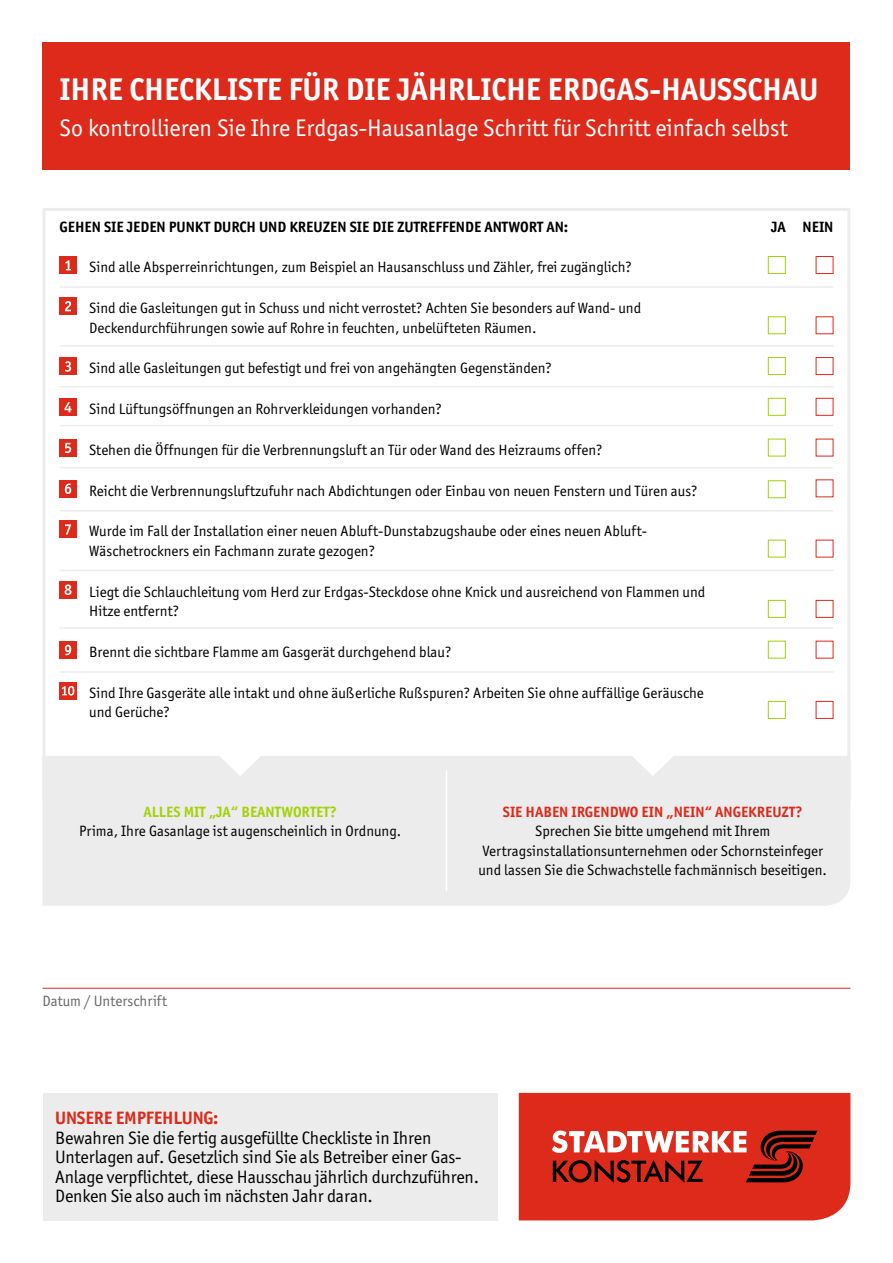
<style>
.page{position:relative;width:893px;height:1263px;background:#fff}
.page>*{position:absolute;margin:0;border:0;box-sizing:border-box;transform-origin:0 0}
.t1{font:700 31.5px "Officina Sans ITC Std";color:#fff}
.t2{font:24px "Officina Sans ITC Std";color:#fff}
.t3{font:18px/19.5px "Officina Sans ITC Std";letter-spacing:-.01em;color:#000}
.t4{font:700 18px "Officina Sans ITC Std";letter-spacing:-.01em;color:#dd2a1b}
.t5{font:15px/19.5px "Officina Sans ITC Std";color:#000}
.t6{font:700 15px "Officina Sans ITC Std";color:#000}
.t7{font:700 15px "Officina Sans ITC Std";color:#dd2a1b}
.t8{font:700 15px "Officina Sans ITC Std";color:#a3d20a}
.t9{font:15px "Officina Sans ITC Std";color:#686867}
</style>
<div class="page">
<div style="left:43px;top:756px;width:807px;height:150px;background:#ececec"></div>
<div style="left:60px;top:257px;width:17px;height:17px;background:#dd2a1b"></div>
<svg style="left:65px;top:260px;width:6px;height:10px"></svg>
<div style="left:60px;top:298px;width:17px;height:17px;background:#dd2a1b"></div>
<svg style="left:65px;top:301px;width:6px;height:10px"></svg>
<div style="left:60px;top:358px;width:17px;height:17px;background:#dd2a1b"></div>
<svg style="left:65px;top:361px;width:6px;height:11px"></svg>
<div style="left:60px;top:399px;width:17px;height:17px;background:#dd2a1b"></div>
<svg style="left:65px;top:402px;width:7px;height:10px"></svg>
<div style="left:60px;top:439px;width:17px;height:17px;background:#dd2a1b"></div>
<svg style="left:65px;top:443px;width:6px;height:10px"></svg>
<div style="left:60px;top:480px;width:17px;height:17px;background:#dd2a1b"></div>
<svg style="left:65px;top:483px;width:6px;height:11px"></svg>
<div style="left:60px;top:521px;width:17px;height:17px;background:#dd2a1b"></div>
<svg style="left:65px;top:524px;width:6px;height:11px"></svg>
<div style="left:60px;top:581px;width:17px;height:17px;background:#dd2a1b"></div>
<svg style="left:65px;top:584px;width:7px;height:11px"></svg>
<div style="left:60px;top:641px;width:17px;height:17px;background:#dd2a1b"></div>
<svg style="left:65px;top:645px;width:6px;height:10px"></svg>
<div style="left:60px;top:682px;width:17px;height:17px;background:#dd2a1b"></div>
<svg style="left:62px;top:686px;width:12px;height:9px"></svg>
<svg style="left:519px;top:1093px;width:331px;height:127px;background:#d03528"></svg>
<div style="left:43px;top:43px;width:807px;height:127px;background:#dd2a1b"></div>
<div style="left:768px;top:256px;width:18px;height:18px;border:1px solid #a3d20a"></div>
<div style="left:816px;top:256px;width:17px;height:18px;border:1px solid #dd2a1b"></div>
<div style="left:768px;top:316px;width:18px;height:18px;border:1px solid #a3d20a"></div>
<div style="left:768px;top:357px;width:18px;height:18px;border:1px solid #a3d20a"></div>
<div style="left:816px;top:357px;width:17px;height:18px;border:1px solid #dd2a1b"></div>
<div style="left:768px;top:398px;width:18px;height:18px;border:1px solid #a3d20a"></div>
<div style="left:816px;top:398px;width:17px;height:18px;border:1px solid #dd2a1b"></div>
<div style="left:768px;top:439px;width:18px;height:17px;border:1px solid #a3d20a"></div>
<div style="left:768px;top:480px;width:18px;height:18px;border:1px solid #a3d20a"></div>
<div style="left:768px;top:540px;width:18px;height:17px;border:1px solid #a3d20a"></div>
<div style="left:768px;top:600px;width:18px;height:18px;border:1px solid #a3d20a"></div>
<div style="left:816px;top:600px;width:17px;height:18px;border:1px solid #dd2a1b"></div>
<div style="left:768px;top:641px;width:18px;height:17px;border:1px solid #a3d20a"></div>
<div style="left:768px;top:701px;width:18px;height:18px;border:1px solid #a3d20a"></div>
<div style="left:816px;top:701px;width:17px;height:18px;border:1px solid #dd2a1b"></div>
<div style="left:43px;top:1093px;width:454px;height:127px;background:#ececec"></div>
<hr style="left:43px;top:988px;width:807px;height:1px;background:#dd2a1b">
<svg style="left:218px;top:756px;width:44px;height:20px"></svg>
<svg style="left:631px;top:756px;width:44px;height:20px"></svg>
<hr style="left:446px;top:770px;width:1px;height:121px;background:#fff">
<hr style="left:60px;top:286px;width:773px;height:2px;background:#ececec">
<hr style="left:60px;top:345px;width:773px;height:2px;background:#ececec">
<hr style="left:60px;top:386px;width:773px;height:1px;background:#ececec">
<hr style="left:60px;top:425px;width:773px;height:1px;background:#ececec">
<hr style="left:60px;top:467px;width:773px;height:1px;background:#ececec">
<hr style="left:60px;top:510px;width:773px;height:1px;background:#ececec">
<hr style="left:60px;top:570px;width:773px;height:1px;background:#ececec">
<hr style="left:60px;top:627px;width:773px;height:2px;background:#ececec">
<hr style="left:60px;top:671px;width:773px;height:2px;background:#ececec">
<h1 class="t1" style="left:60px;top:69px;width:760px">IHRE CHECKLISTE FÜR DIE JÄHRLICHE ERDGAS-HAUSSCHAU</h1>
<h2 class="t2" style="left:60px;top:114px;width:730px">So kontrollieren Sie Ihre Erdgas-Hausanlage Schritt für Schritt einfach selbst</h2>
<p class="t6" style="left:60px;top:217px;width:510px">GEHEN SIE JEDEN PUNKT DURCH UND KREUZEN SIE DIE ZUTREFFENDE ANTWORT AN:</p>
<p class="t5" style="left:89px;top:257px;width:544px">Sind alle Absperreinrichtungen, zum Beispiel an Hausanschluss und Zähler, frei zugänglich?</p>
<p class="t5" style="left:89px;top:298px;width:553px">Sind die Gasleitungen gut in Schuss und nicht verrostet? Achten Sie besonders auf Wand- und<br>Deckendurchführungen sowie auf Rohre in feuchten, unbelüfteten Räumen.</p>
<p class="t5" style="left:89px;top:359px;width:464px">Sind alle Gasleitungen gut befestigt und frei von angehängten Gegenständen?</p>
<p class="t5" style="left:89px;top:399px;width:354px">Sind Lüftungsöffnungen an Rohrverkleidungen vorhanden?</p>
<p class="t5" style="left:89px;top:440px;width:515px">Stehen die Öffnungen für die Verbrennungsluft an Tür oder Wand des Heizraums offen?</p>
<p class="t5" style="left:89px;top:481px;width:610px">Reicht die Verbrennungsluftzufuhr nach Abdichtungen oder Einbau von neuen Fenstern und Türen aus?</p>
<p class="t5" style="left:89px;top:522px;width:559px">Wurde im Fall der Installation einer neuen Abluft-Dunstabzugshaube oder eines neuen Abluft-<br>Wäschetrockners ein Fachmann zurate gezogen?</p>
<p class="t5" style="left:89px;top:582px;width:618px">Liegt die Schlauchleitung vom Herd zur Erdgas-Steckdose ohne Knick und ausreichend von Flammen und<br>Hitze entfernt?</p>
<p class="t5" style="left:89px;top:642px;width:364px">Brennt die sichtbare Flamme am Gasgerät durchgehend blau?</p>
<p class="t5" style="left:89px;top:683px;width:616px">Sind Ihre Gasgeräte alle intakt und ohne äußerliche Rußspuren? Arbeiten Sie ohne auffällige Geräusche und Gerüche?</p>
<p class="t6" style="left:771px;top:217px;width:64px">JA NEIN</p>
<p class="t8" style="left:143px;top:802px;width:195px">ALLES MIT „JA“ BEANTWORTET?</p>
<p class="t5" style="left:79px;top:821px;width:324px">Prima, Ihre Gasanlage ist augenscheinlich in Ordnung.</p>
<p class="t9" style="left:43px;top:992px;width:126px">Datum / Unterschrift</p>
<p class="t7" style="left:503px;top:802px;width:301px">SIE HABEN IRGENDWO EIN „NEIN“ ANGEKREUZT?</p>
<p class="t5" style="left:478px;top:821px;width:350px;text-align:center">Sprechen Sie bitte umgehend mit Ihrem<br>Vertragsinstallationsunternehmen oder Schornsteinfeger und lassen Sie die Schwachstelle fachmännisch beseitigen.</p>
<p class="t4" style="left:55px;top:1107px;width:165px">UNSERE EMPFEHLUNG:</p>
<p class="t3" style="left:55px;top:1128px;width:425px">Bewahren Sie die fertig ausgefüllte Checkliste in Ihren Unterlagen auf. Gesetzlich sind Sie als Betreiber einer Gas-Anlage verpflichtet, diese Hausschau jährlich durchzuführen.<br>Denken Sie also auch im nächsten Jahr daran.</p>
</div>
